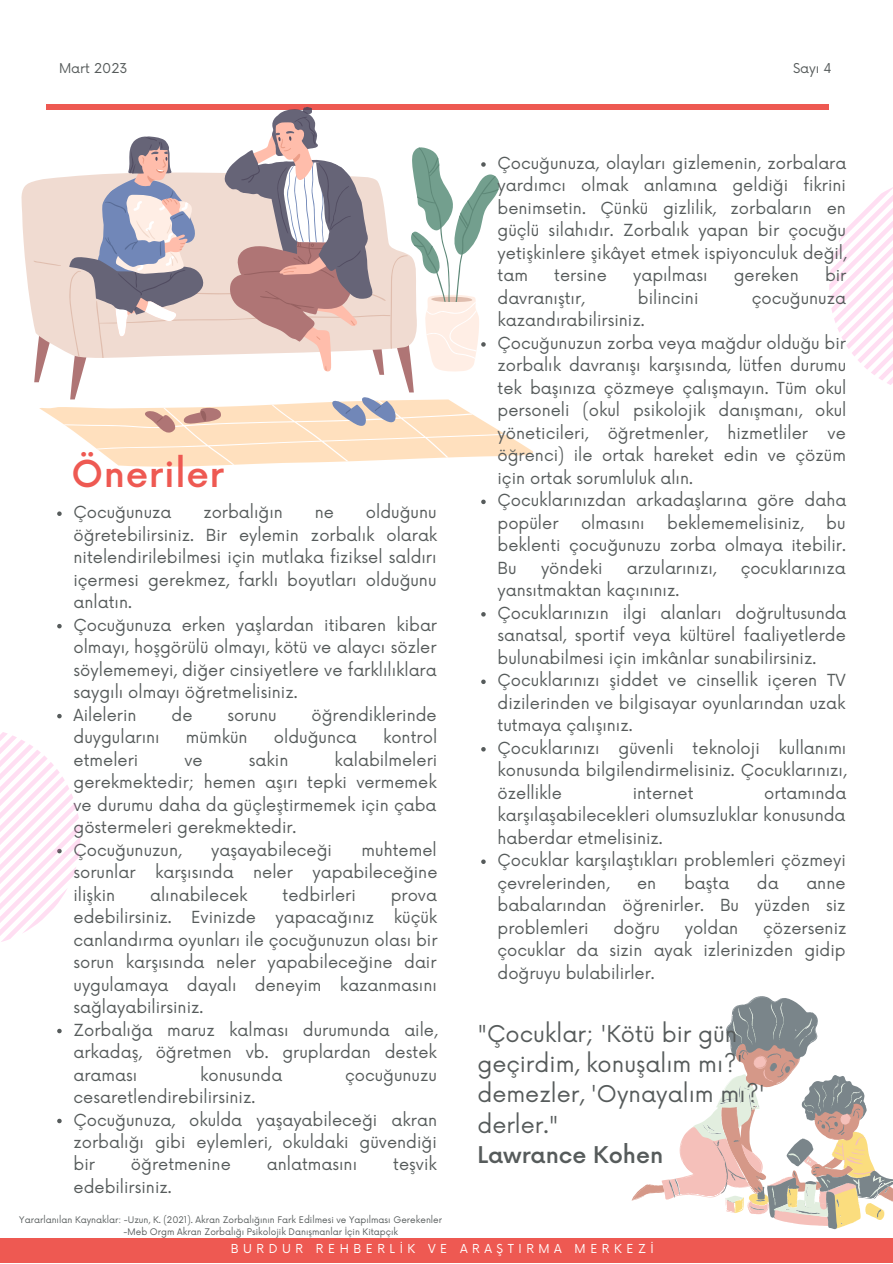
<style>
.page{position:relative;width:893px;height:1264px;background:#fff}
.page>*{position:absolute;margin:0;border:0;box-sizing:border-box;transform-origin:0 0}
.t1{font:500 36.15px "Now";letter-spacing:.02em;color:#ee5952}
.t2{font:22.5px/30.3px "Now";color:#565b5b}
.t3{font:500 22.5px "Now";color:#565b5b}
.t4{font:16.2px/22.5px "Now";color:#565b5b}
.t5{font:13.2px "Now";color:#565b5b}
.t6{font:12px "Now";letter-spacing:.38em;color:#fff}
.t7{font:8.85px/11.9px "Now";color:#565b5b}
</style>
<div class="page">
<div style="left:0;top:1237px;width:892px;height:25px;background:#ee5952"></div>
<div style="left:46px;top:104px;width:782px;height:6px;background:#ee5952"></div>
<svg style="left:829px;top:188px;width:63px;height:197px"></svg>
<svg style="left:57px;top:511px;width:5px;height:5px"></svg>
<svg style="left:57px;top:624px;width:5px;height:4px"></svg>
<svg style="left:57px;top:714px;width:5px;height:4px"></svg>
<svg style="left:57px;top:1028px;width:5px;height:5px"></svg>
<svg style="left:57px;top:1118px;width:5px;height:5px"></svg>
<svg style="left:0;top:732px;width:80px;height:210px"></svg>
<svg style="left:21px;top:182px;width:11px;height:131px"></svg>
<svg style="left:631px;top:1002px;width:261px;height:226px"></svg>
<svg style="left:32px;top:107px;width:501px;height:359px"></svg>
<svg style="left:481px;top:499px;width:4px;height:5px"></svg>
<svg style="left:481px;top:612px;width:4px;height:4px"></svg>
<svg style="left:481px;top:679px;width:4px;height:5px"></svg>
<svg style="left:481px;top:747px;width:4px;height:4px"></svg>
<svg style="left:481px;top:859px;width:4px;height:5px"></svg>
<p class="t5" style="left:59px;top:61px;width:70px">Mart 2023</p>
<p class="t5" style="left:793px;top:61px;width:40px">Sayı 4</p>
<h1 class="t1" style="left:71px;top:454px;width:154px">Öneriler</h1>
<p class="t4" style="left:73px;top:502px;width:365px;text-indent:292px">olduğunu öğretebi li rsi niz. Bi r eylemi n zorbalık olarak nitelendi ri lebi lmesi içi n mutlaka fizi ksel saldırı içermesi gerekmez, farklı boyutları olduğunu anlatın.<br>Çocuğunuza erken yaşlardan iti baren ki bar olmayı, hoşgörülü olmayı, kötü ve alaycı sözler söylememeyi, diğer ci nsiyetlere ve farklılıklara saygılı olmayı öğretmelisi niz.<br>Ailelerin</p>
<p class="t4" style="left:73px;top:502px;width:99px">Çocuğunuza</p>
<p class="t4" style="left:203px;top:502px;width:81px">zorbalığın</p>
<p class="t4" style="left:315px;top:502px;width:21px">ne</p>
<p class="t4" style="left:171px;top:704px;width:22px">de</p>
<p class="t4" style="left:227px;top:704px;width:51px">sorunu</p>
<p class="t4" style="left:311px;top:704px;width:127px">öğrendi kleri nde</p>
<p class="t4" style="left:73px;top:726px;width:88px">duygularını</p>
<p class="t4" style="left:186px;top:726px;width:63px">mümkün</p>
<p class="t4" style="left:274px;top:726px;width:84px">olduğunca</p>
<p class="t4" style="left:383px;top:726px;width:56px">kontrol</p>
<p class="t4" style="left:73px;top:749px;width:64px">etmeleri</p>
<p class="t4" style="left:184px;top:749px;width:20px">ve</p>
<p class="t4" style="left:249px;top:749px;width:41px">saki n</p>
<p class="t4" style="left:73px;top:749px;width:365px;text-indent:261px">kalabi lmeleri gerekmektedi r; hemen aşırı tepki vermemek ve durumu daha da güçleşti rmemek içi n çaba göstermeleri gerekmektedi r.<br>Çocuğunuzun,</p>
<p class="t4" style="left:73px;top:839px;width:365px;text-align:justify;text-indent:288px">muhtemel sorunlar karşısında neler yapabi leceği ne ilişkin</p>
<p class="t4" style="left:211px;top:839px;width:120px">yaşayabi leceği</p>
<p class="t4" style="left:150px;top:884px;width:99px">alınabi lecek</p>
<p class="t4" style="left:282px;top:884px;width:72px">tedbi rleri</p>
<p class="t4" style="left:73px;top:884px;width:365px;text-indent:317px">prova edebi li rsi niz. Evi nizde yapacağınız küçük canlandırma oyunları ile çocuğunuzun olası bir sorun karşısında neler yapabi leceği ne dai r uygulamaya dayalı deneyi m kazanmasını sağlayabi li rsi niz.<br>Zorbalığa maruz kalması durumunda aile, arkadaş, öğretmen vb. gruplardan destek araması</p>
<p class="t4" style="left:200px;top:1064px;width:84px">konusunda</p>
<p class="t4" style="left:345px;top:1064px;width:93px">çocuğunuzu</p>
<p class="t4" style="left:73px;top:1086px;width:365px">cesaretlendi rebi li rsi niz.<br>Çocuğunuza, okulda yaşayabi leceği akran zorbalığı gibi eylemleri, okuldaki güvendiği bir</p>
<p class="t4" style="left:131px;top:1154px;width:101px">öğretmeni ne</p>
<p class="t4" style="left:267px;top:1154px;width:92px">anlatmasını</p>
<p class="t4" style="left:393px;top:1154px;width:45px">teşvi k</p>
<p class="t4" style="left:73px;top:1176px;width:100px">edebi li rsi niz.</p>
<p class="t7" style="left:123px;top:1214px;width:320px;text-indent:-104px">Yararlanılan Kaynaklar: -Uzun, K. (2021). Akran Zorbalığının Fark Edi lmesi ve Yapılması Gerekenler -Meb Orgm Akran Zorbalığı Psi koloji k Danışmanlar İçi n Kitapçık</p>
<p class="t4" style="left:497px;top:153px;width:350px">Çocuğunuza, olayları gizlemeni n, zorbalara yardımcı olmak anlamına geldiği fi krini beni mseti n. Çünkü gizli li k, zorbaların en güçlü si lahıdır. Zorbalık yapan bi r çocuğu yetişki nlere şi kâyet etmek ispiyonculuk deği l, tam</p>
<p class="t4" style="left:554px;top:265px;width:54px">tersi ne</p>
<p class="t4" style="left:633px;top:265px;width:76px">yapılması</p>
<p class="t4" style="left:733px;top:265px;width:66px">gereken</p>
<p class="t4" style="left:825px;top:265px;width:23px">bir</p>
<p class="t4" style="left:497px;top:288px;width:89px">davranıştır,</p>
<p class="t4" style="left:637px;top:288px;width:59px">bilincini</p>
<p class="t4" style="left:751px;top:288px;width:96px">çocuğunuza</p>
<p class="t4" style="left:497px;top:310px;width:350px">kazandırabi li rsi niz.<br>Çocuğunuzun zorba veya mağdur olduğu bir zorbalık davranışı karşısında, lütfen durumu tek başınıza çözmeye çalışmayın. Tüm okul personeli (okul psi koloji k danışmanı, okul yönetici leri, öğretmenler, hizmetli ler ve öğrenci) i le ortak hareket edi n ve çözüm için ortak sorumluluk alın.<br>Çocuklarınızdan arkadaşlarına göre daha popüler</p>
<p class="t4" style="left:497px;top:512px;width:350px;text-align:justify;text-indent:328px">bu beklenti çocuğunuzu zorba olmaya itebi li r.<br>Bu</p>
<p class="t4" style="left:581px;top:512px;width:65px">olmasını</p>
<p class="t4" style="left:667px;top:512px;width:138px">beklememelisi niz,</p>
<p class="t4" style="left:541px;top:557px;width:60px">yöndeki</p>
<p class="t4" style="left:626px;top:557px;width:91px">arzularınızı,</p>
<p class="t4" style="left:740px;top:557px;width:106px">çocuklarınıza</p>
<p class="t4" style="left:497px;top:580px;width:350px">yansıtmaktan kaçınınız.<br>Çocuklarınızın ilgi alanları doğrultusunda sanatsal, sportif veya kültürel faaliyetlerde bulunabi lmesi içi n i mkânlar sunabi li rsi niz.<br>Çocuklarınızı şiddet ve ci nselli k içeren TV dizi leri nden ve bi lgisayar oyunlarından uzak tutmaya çalışınız.<br>Çocuklarınızı güvenli</p>
<p class="t4" style="left:497px;top:737px;width:350px;text-align:justify;text-indent:281px">kullanımı konusunda bi lgi lendi rmelisi niz. Çocuklarınızı, özelli kle</p>
<p class="t4" style="left:692px;top:737px;width:66px">teknoloji</p>
<p class="t4" style="left:497px;top:782px;width:350px;text-indent:267px">ortamında karşılaşabi lecekleri olumsuzluklar konusunda haberdar etmelisi niz.<br>Çocuklar karşılaştıkları problemleri çözmeyi çevreleri nden,</p>
<p class="t4" style="left:632px;top:782px;width:62px">i nternet</p>
<p class="t4" style="left:637px;top:872px;width:21px">en</p>
<p class="t4" style="left:684px;top:872px;width:47px">başta</p>
<p class="t4" style="left:756px;top:872px;width:23px">da</p>
<p class="t4" style="left:497px;top:872px;width:349px;text-align:justify;text-indent:309px">anne babalarından öğreni rler. Bu yüzden siz problemleri</p>
<p class="t4" style="left:613px;top:917px;width:48px">doğru</p>
<p class="t4" style="left:684px;top:917px;width:55px">yoldan</p>
<p class="t4" style="left:497px;top:917px;width:350px;text-align:justify;text-indent:265px">çözerseniz çocuklar da sizi n ayak izleri nizden gidi p doğruyu bulabi li rler.</p>
<h2 class="t2" style="left:477px;top:1019px;width:289px">"Çocuklar; 'Kötü bi r gün geçirdim, konuşalım mı?' demezler, 'Oynayalım mı?' derler."</h2>
<h2 class="t3" style="left:477px;top:1142px;width:187px">Lawrance Kohen</h2>
<p class="t6" style="left:231px;top:1241px;width:424px">BURDUR REHBERLİK VE ARAŞTIRMA MERKEZİ</p>
</div>
